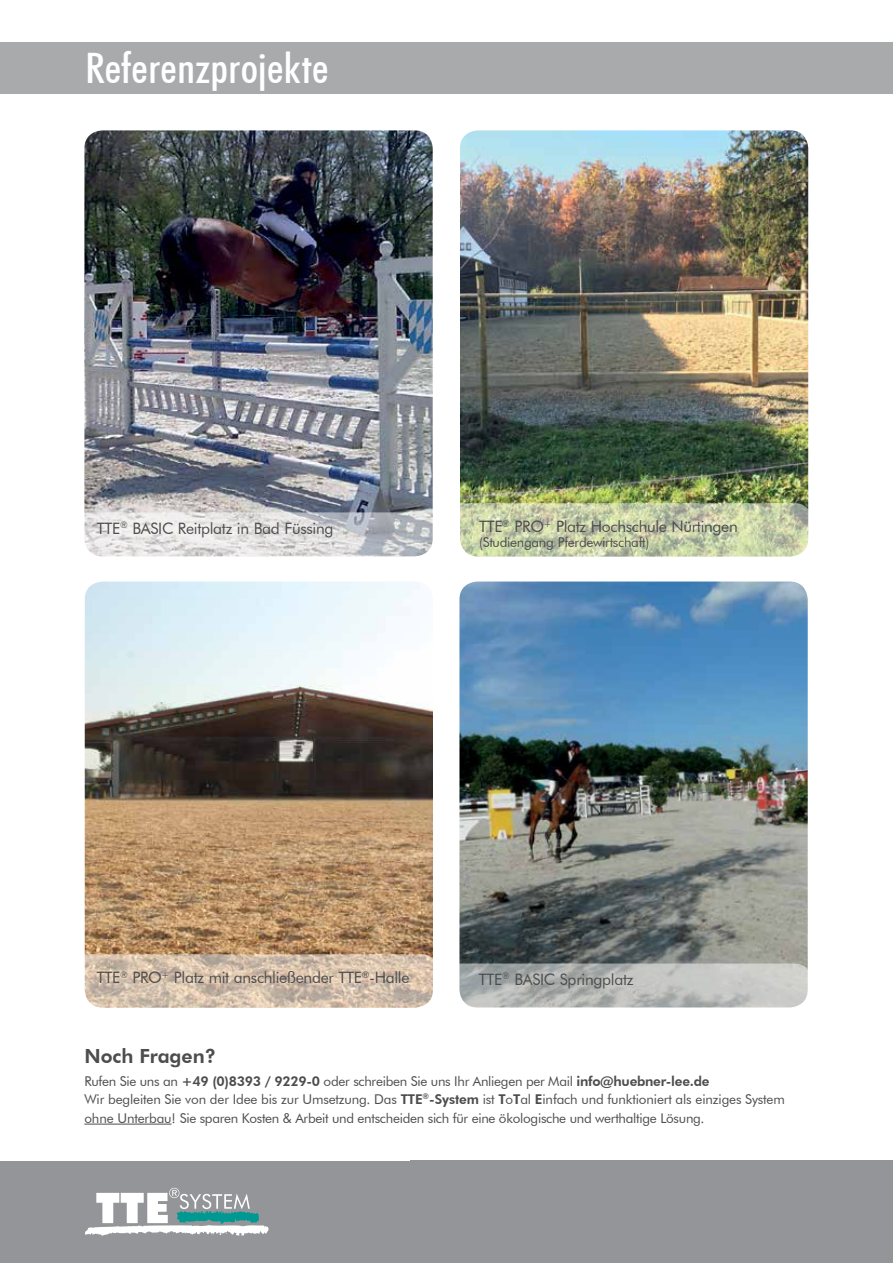
<style>
.page{position:relative;width:893px;height:1263px;background:#fff}
.page>*{position:absolute;margin:0;border:0;box-sizing:border-box;transform-origin:0 0}
.t1{font:500 condensed 42px "Futura BT";letter-spacing:.005em;color:#fff;scale:1.08 1}
.t2{font:800 19.5px "Futura BT";color:#4d4d4f}
.t3{font:15.75px "Futura BT";letter-spacing:-.02em;color:#4d4d4f}
.t4{font:13.5px/18.5px "Futura BT";letter-spacing:-.02em;color:#4d4d4f}
.s1{font-weight:800}
</style>
<div class="page">
<div style="left:0;top:1161px;width:893px;height:102px;background:#939598"></div>
<svg style="left:85px;top:1188px;width:184px;height:48px"></svg>
<img style="left:84px;top:130px;width:349px;height:382px">
<img style="left:460px;top:130px;width:348px;height:373px">
<img style="left:85px;top:581px;width:348px;height:373px">
<svg style="left:84px;top:512px;width:349px;height:45px;background:#d8d7d9"></svg>
<svg style="left:84px;top:954px;width:349px;height:53px;background:#d3bfab"></svg>
<svg style="left:460px;top:503px;width:349px;height:53px;background:#c5cda7"></svg>
<hr style="left:84px;top:1124px;width:88px;height:1px;background:#4d4d4f">
<div style="left:0;top:43px;width:893px;height:51px;background:#a8aaac"></div>
<img style="left:459px;top:581px;width:349px;height:382px">
<svg style="left:459px;top:963px;width:349px;height:45px;background:#b9bbb9"></svg>
<h1 class="t1" style="left:85px;top:43px;width:227px">Referenzprojekte</h1>
<p class="t3" style="left:97px;top:518px;width:238px">TTE<sup>®</sup> BASIC Reitplatz in Bad Füssing</p>
<p class="t3" style="left:479px;top:517px;width:260px">TTE<sup>®</sup> PRO<sup>+</sup> Platz Hochschule Nürtingen</p>
<p class="t4" style="left:479px;top:533px;width:172px">(Studiengang Pferdewirtschaft)</p>
<p class="t3" style="left:97px;top:968px;width:314px">TTE<sup>®</sup> PRO<sup>+</sup> Platz mit anschließender TTE<sup>®</sup>-Halle</p>
<p class="t3" style="left:479px;top:969px;width:156px">TTE<sup>®</sup> BASIC Springplatz</p>
<h2 class="t2" style="left:84px;top:1044px;width:133px">Noch Fragen?</h2>
<p class="t4" style="left:84px;top:1072px;width:702px">Rufen Sie uns an <span class="s1">+49 (0)8393 / 9229-0</span> oder schreiben Sie uns Ihr Anliegen per Mail <span class="s1">info@huebner-lee.de<br></span>Wir begleiten Sie von der Idee bis zur Umsetzung. Das <span class="s1">TTE</span><sup>®</sup><span class="s1">-System</span> ist <span class="s1">T</span>o<span class="s1">T</span>al <span class="s1">E</span>infach und funktioniert als einziges System ohne Unterbau! Sie sparen Kosten &amp; Arbeit und entscheiden sich für eine ökologische und werthaltige Lösung.</p>
</div>
